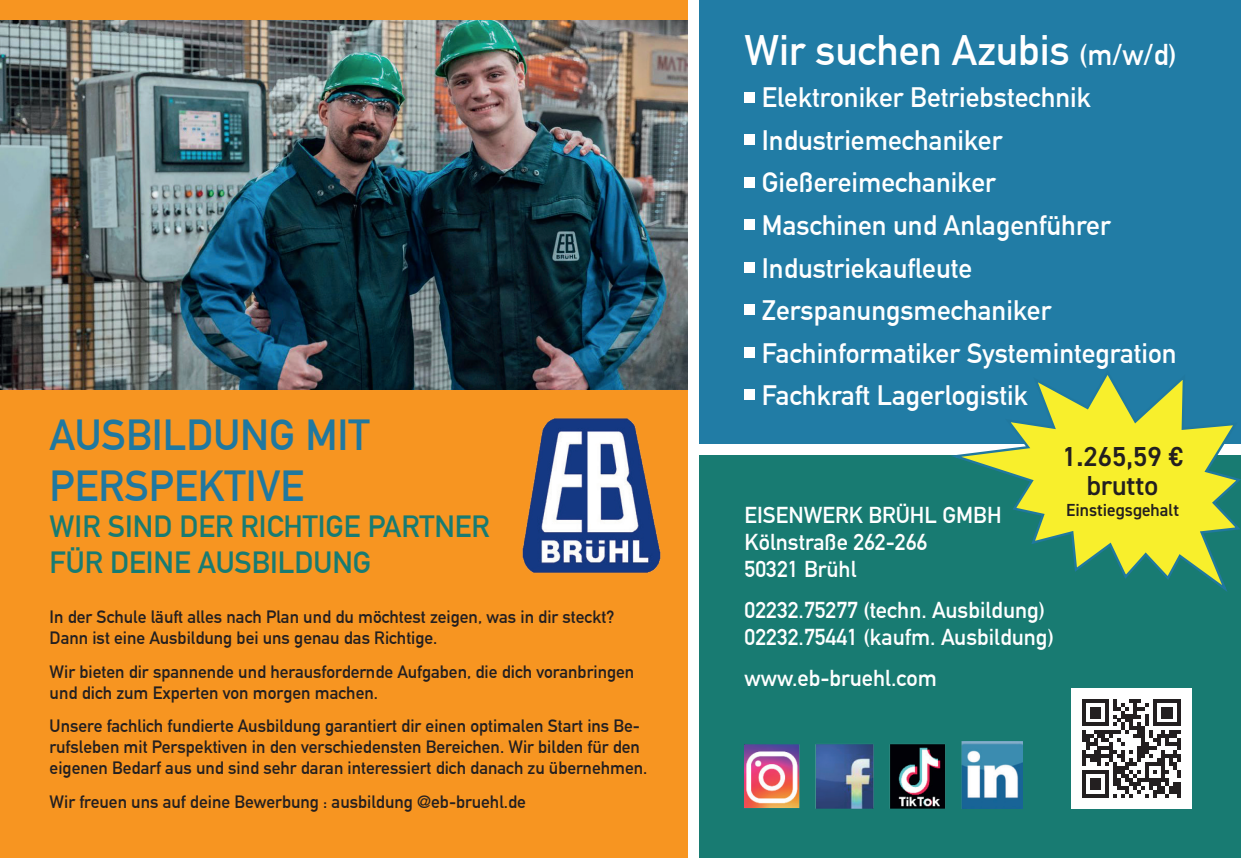
<style>
.page{position:relative;width:1241px;height:858px;background:#fff}
.page>*{position:absolute;margin:0;border:0;box-sizing:border-box;transform-origin:0 0}
.t1{font:700 42.5px/51px "DIN Alternate";color:#20789f}
.t2{font:700 41.75px "DIN Alternate";color:#fff}
.t3{font:700 30px/36px "DIN Alternate";color:#187b72}
.t4{font:700 27.5px/42.5px "DIN Alternate";color:#fff}
.t5{font:600 27.5px/28.8px "DIN2014";color:#231f20;text-align:center}
.t6{font:700 22.5px/27px "DIN Alternate";color:#fff}
.t7{font:700 17.5px/21px "DIN Alternate";color:#231f20}
.t8{font:600 17.5px "DIN2014";color:#231f20}
.s1{font-size:29.5px}
</style>
<div class="page">
<div style="left:0;top:0;width:687px;height:857px;background:#f79521"></div>
<img style="left:0;top:20px;width:687px;height:370px">
<div style="left:699px;top:0;width:541px;height:443px;background:#217ca5"></div>
<div style="left:699px;top:455px;width:541px;height:402px;background:#187b72"></div>
<img style="left:522px;top:418px;width:139px;height:155px">
<img style="left:744px;top:741px;width:278px;height:67px">
<div style="left:1071px;top:688px;width:120px;height:120px;background:#fff"></div>
<svg style="left:1082px;top:699px;width:98px;height:99px"></svg>
<div style="left:744px;top:92px;width:11px;height:10px;background:#fff"></div>
<div style="left:744px;top:134px;width:11px;height:11px;background:#fff"></div>
<div style="left:744px;top:177px;width:11px;height:10px;background:#fff"></div>
<div style="left:744px;top:219px;width:11px;height:11px;background:#fff"></div>
<div style="left:744px;top:262px;width:11px;height:10px;background:#fff"></div>
<div style="left:744px;top:304px;width:11px;height:11px;background:#fff"></div>
<div style="left:744px;top:347px;width:11px;height:10px;background:#fff"></div>
<div style="left:744px;top:389px;width:11px;height:11px;background:#fff"></div>
<svg style="left:944px;top:375px;width:296px;height:217px"></svg>
<h1 class="t1" style="left:50px;top:406px;width:322px">AUSBILDUNG MIT<br>PERSPEKTIVE</h1>
<h3 class="t3" style="left:50px;top:506px;width:441px">WIR SIND DER RICHTIGE PARTNER<br>FÜR DEINE AUSBILDUNG</h3>
<p class="t7" style="left:50px;top:605px;width:566px">In der Schule läuft alles nach Plan und du möchtest zeigen, was in dir steckt?<br>Dann ist eine Ausbildung bei uns genau das Richtige.</p>
<p class="t7" style="left:50px;top:659px;width:586px">Wir bieten dir spannende und herausfordernde Aufgaben, die dich voranbringen und dich zum Experten von morgen machen.</p>
<p class="t7" style="left:50px;top:714px;width:599px">Unsere fachlich fundierte Ausbildung garantiert dir einen optimalen Start ins Be&shy;rufsleben mit Perspektiven in den verschiedensten Bereichen. Wir bilden für den eigenen Bedarf aus und sind sehr daran interessiert dich danach zu übernehmen.</p>
<p class="t7" style="left:50px;top:789px;width:477px">Wir freuen uns auf deine Bewerbung : ausbildung @eb-bruehl.de</p>
<h2 class="t2" style="left:744px;top:18px;width:433px">Wir suchen Azubis <span class="s1">(m/w/d)</span></h2>
<h3 class="t4" style="left:761px;top:75px;width:416px">Elektroniker Betriebstechnik<br>Industriemechaniker<br>Gießereimechaniker<br>Maschinen und Anlagenführer<br>Industriekaufleute<br>Zerspanungsmechaniker<br>Fachinformatiker Systemintegration<br>Fachkraft Lagerlogistik</h3>
<h3 class="t5" style="left:1061px;top:442px;width:122px">1.265,59 € brutto</h3>
<p class="t8" style="left:1065px;top:499px;width:114px">Einstiegsgehalt</p>
<p class="t6" style="left:744px;top:500px;width:258px">EISENWERK BRÜHL GMBH<br>Kölnstraße 262-266<br>50321 Brühl</p>
<p class="t6" style="left:744px;top:595px;width:311px">02232.75277 (techn. Ausbildung)<br>02232.75441 (kaufm. Ausbildung)</p>
<p class="t6" style="left:744px;top:663px;width:194px">www.eb-bruehl.com</p>
</div>
